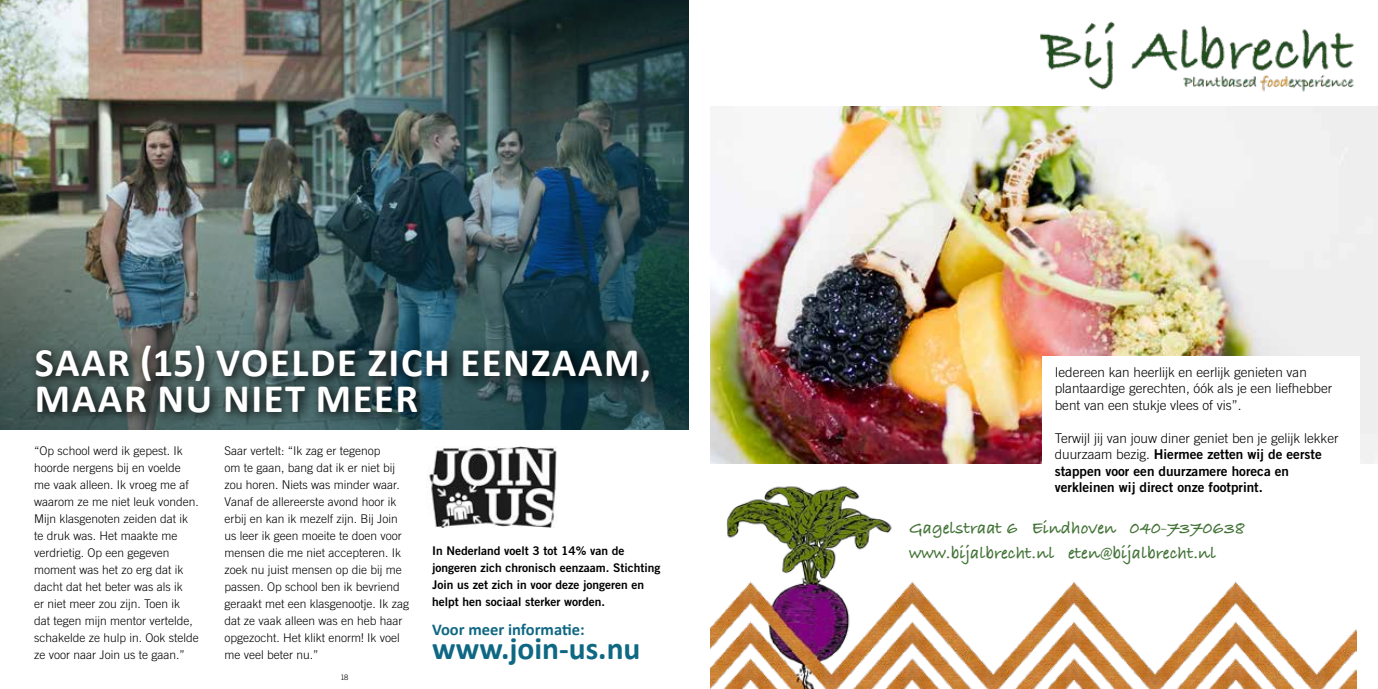
<style>
.page{position:relative;width:1378px;height:689px;background:#fff}
.page>*{position:absolute;margin:0;border:0;box-sizing:border-box;transform-origin:0 0}
.t1{font:700 40.5px/35.8px "Calibri";letter-spacing:.04em;color:#fff}
.t2{font:700 31.5px "Calibri";color:#0e6783}
.t3{font:700 18px/25.5px "Bradley Hand ITCTT";color:#417235}
.t4{font:700 16.5px "Calibri";color:#0e6783}
.t5{font:300 13.5px/16.5px "Trade Gothic LT Std";color:#000}
.t6{font:13.5px/16.5px "Trade Gothic LT Std Bd 2";color:#000}
.t7{font:300 12px/17px "Trade Gothic LT Std";color:#000}
.t8{font:12px/17px "Trade Gothic LT Std Bd 2";color:#000}
.t9{font:300 7.5px "Trade Gothic LT Std";color:#000}
.s1{font-family:"Trade Gothic LT Std";font-weight:300}
</style>
<div class="page">
<img style="left:0;top:0;width:689px;height:429px">
<svg style="left:29px;top:340px;width:633px;height:85px;background:#2e4649"></svg>
<img style="left:429px;top:446px;width:128px;height:82px">
<img style="left:710px;top:106px;width:668px;height:357px">
<img style="left:710px;top:486px;width:646px;height:203px">
<img style="left:1040px;top:21px;width:314px;height:71px">
<div style="left:1042px;top:355px;width:317px;height:137px;background:#fff"></div>
<h1 class="t1" style="left:35px;top:344px;width:617px">SAAR (15) VOELDE ZICH EENZAAM,<br>MAAR NU NIET MEER</h1>
<p class="t7" style="left:34px;top:442px;width:166px">“Op school werd ik gepest. Ik hoorde nergens bij en voelde me vaak alleen. Ik vroeg me af waarom ze me niet leuk vonden.<br>Mijn klasgenoten zeiden dat ik te druk was. Het maakte me verdrietig. Op een gegeven moment was het zo erg dat ik dacht dat het beter was als ik<br>er niet meer zou zijn. Toen ik dat tegen mijn mentor vertelde, schakelde ze hulp in. Ook stelde ze voor naar Join us te gaan.”</p>
<p class="t7" style="left:225px;top:442px;width:186px">Saar vertelt: “Ik zag er tegenop<br>om te gaan, bang dat ik er niet bij zou horen. Niets was minder waar.<br>Vanaf de allereerste avond hoor ik erbij en kan ik mezelf zijn. Bij Join us leer ik geen moeite te doen voor mensen die me niet accepteren. Ik zoek nu juist mensen op die bij me passen. Op school ben ik bevriend geraakt met een klasgenootje. Ik zag dat ze vaak alleen was en heb haar opgezocht. Het klikt enorm! Ik voel me veel beter nu.”</p>
<p class="t9" style="left:340px;top:672px;width:9px">18</p>
<p class="t8" style="left:432px;top:542px;width:230px">In Nederland voelt 3 tot 14% van de jongeren zich chronisch eenzaam. Stichting Join us zet zich in voor deze jongeren en helpt hen sociaal sterker worden.</p>
<h3 class="t4" style="left:432px;top:619px;width:154px">Voor meer informatie:</h3>
<h2 class="t2" style="left:432px;top:628px;width:210px">www.join-us.nu</h2>
<p class="t5" style="left:1054px;top:363px;width:279px">Iedereen kan heerlijk en eerlijk genieten van plantaardige gerechten, óók als je een liefhebber bent van een stukje vlees of vis”.</p>
<p class="t5" style="left:1054px;top:429px;width:285px">Terwijl jij van jouw diner geniet ben je gelijk lekker</p>
<p class="t6" style="left:1054px;top:446px;width:268px"><span class="s1">duurzaam bezig.</span> Hiermee zetten wij de eerste stappen voor een duurzamere horeca en verkleinen wij direct onze footprint.</p>
<h3 class="t3" style="left:909px;top:514px;width:337px">Gagelstraat 6 Eindhoven 040-7370638 www.bijalbrecht.nl eten@bijalbrecht.nl</h3>
</div>
